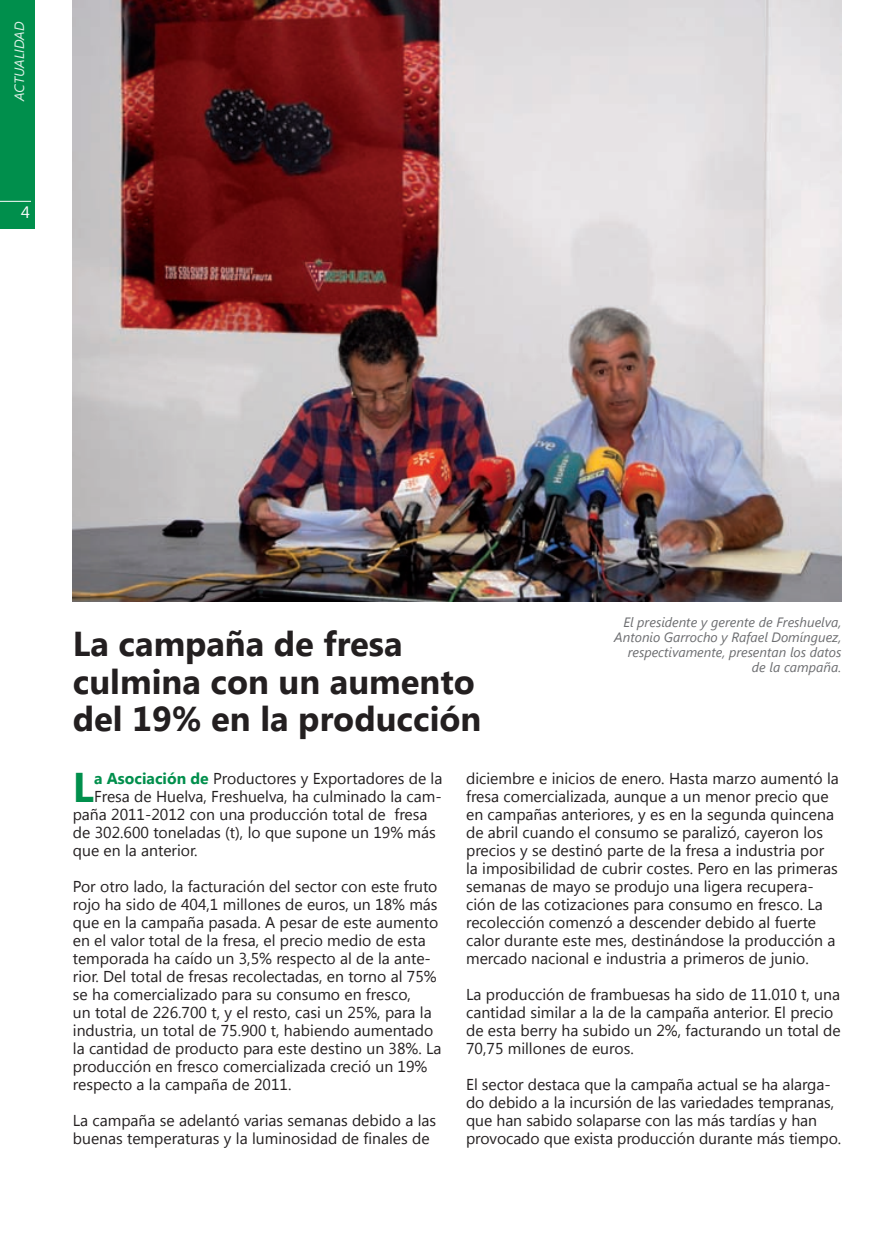
<style>
.page{position:relative;width:893px;height:1234px;background:#fff}
.page>*{position:absolute;margin:0;border:0;box-sizing:border-box;transform-origin:0 0}
.t1{font:700 41.4px "Segoe UI";color:#008f4c}
.t2{font:700 34.5px/37.5px "Segoe UI";color:#231f20}
.t3{font:16.5px "Segoe UI";color:#fff}
.t4{font:15.75px/18px "Segoe UI";color:#231f20}
.t5{font:italic 13.5px/15px "Segoe UI";color:#6c6d70;text-align:right}
.t6{font:italic 13.5px "Segoe UI";color:#fff}
.s1{font-weight:700;color:#008f4c}
</style>
<div class="page">
<div style="left:0;top:0;width:35px;height:228px;background:#008f4c"></div>
<hr style="left:0;top:201px;width:31px;height:1px;background:#fff">
<img style="left:73px;top:0;width:768px;height:601px">
<p class="t6" style="left:10px;top:101px;width:81px;rotate:-90deg">ACTUALIDAD</p>
<p class="t3" style="left:21px;top:201px;width:10px">4</p>
<h2 class="t2" style="left:73px;top:623px;width:410px">La campaña de fresa culmina con un aumento del 19% en la producción</h2>
<p class="t5" style="left:614px;top:613px;width:229px">El presidente y gerente de Freshuelva,<br>Antonio Garrocho y Rafael Domínguez, respectivamente, presentan los datos de la campaña.</p>
<h1 class="t1" style="left:73px;top:757px;width:23px">L</h1>
<p class="t4" style="left:94px;top:768px;width:350px"><span class="s1">a Asociación de</span> Productores y Exportadores de la</p>
<p class="t4" style="left:94px;top:786px;width:349px">Fresa de Huelva, Freshuelva, ha culminado la cam-</p>
<p class="t4" style="left:73px;top:804px;width:356px">paña 2011-2012 con una producción total de fresa</p>
<p class="t4" style="left:73px;top:822px;width:365px">de 302.600 toneladas (t), lo que supone un 19% más</p>
<p class="t4" style="left:73px;top:840px;width:126px">que en la anterior.</p>
<p class="t4" style="left:73px;top:876px;width:370px">Por otro lado, la facturación del sector con este fruto rojo ha sido de 404,1 millones de euros, un 18% más que en la campaña pasada. A pesar de este aumento en el valor total de la fresa, el precio medio de esta temporada ha caído un 3,5% respecto al de la ante&shy;rior. Del total de fresas recolectadas, en torno al 75% se ha comercializado para su consumo en fresco,<br>un total de 226.700 t, y el resto, casi un 25%, para la industria, un total de 75.900 t, habiendo aumentado la cantidad de producto para este destino un 38%. La producción en fresco comercializada creció un 19% respecto a la campaña de 2011.</p>
<p class="t4" style="left:73px;top:1110px;width:365px">La campaña se adelantó varias semanas debido a las buenas temperaturas y la luminosidad de finales de</p>
<p class="t4" style="left:466px;top:768px;width:374px">diciembre e inicios de enero. Hasta marzo aumentó la fresa comercializada, aunque a un menor precio que en campañas anteriores, y es en la segunda quincena de abril cuando el consumo se paralizó, cayeron los precios y se destinó parte de la fresa a industria por la imposibilidad de cubrir costes. Pero en las primeras semanas de mayo se produjo una ligera recupera&shy;ción de las cotizaciones para consumo en fresco. La recolección comenzó a descender debido al fuerte calor durante este mes, destinándose la producción a mercado nacional e industria a primeros de junio.</p>
<p class="t4" style="left:466px;top:984px;width:376px">La producción de frambuesas ha sido de 11.010 t, una cantidad similar a la de la campaña anterior. El precio de esta berry ha subido un 2%, facturando un total de 70,75 millones de euros.</p>
<p class="t4" style="left:466px;top:1074px;width:377px">El sector destaca que la campaña actual se ha alarga&shy;do debido a la incursión de las variedades tempranas, que han sabido solaparse con las más tardías y han provocado que exista producción durante más tiempo.</p>
</div>
